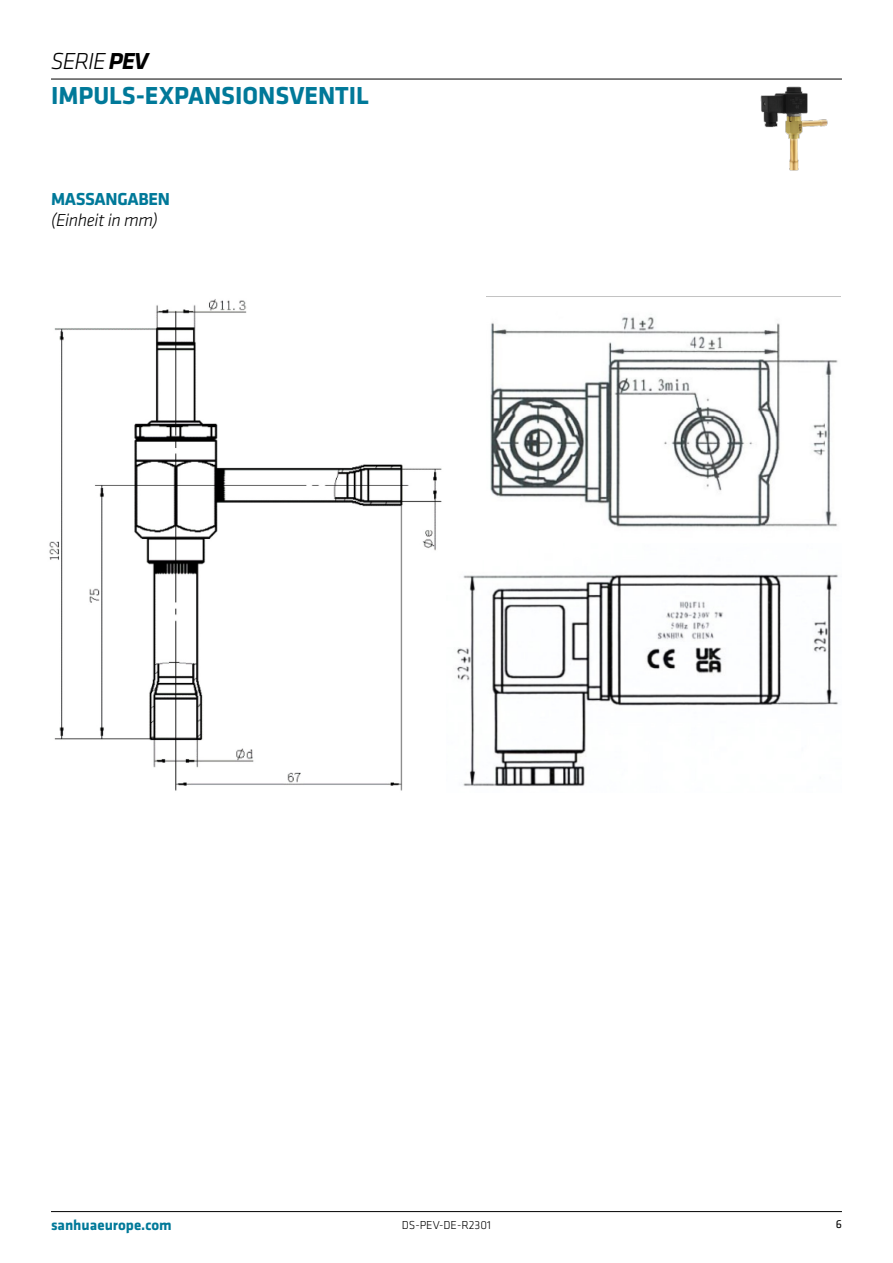
<style>
.page{position:relative;width:893px;height:1263px;background:#fff}
.page>*{position:absolute;margin:0;border:0;box-sizing:border-box;transform-origin:0 0}
.t1{font:700 25.5px "Klavika";color:#007999}
.t2{font:italic 300 24px "Klavika";letter-spacing:-.04em;color:#000}
.t3{font:italic 300 18px "Klavika";letter-spacing:-.02em;color:#000}
.t4{font:700 18px "Klavika";letter-spacing:-.02em;color:#007999}
.t5{font:700 15px "Klavika";color:#007999}
.t6{font:300 12px "Klavika";color:#000}
.t7{font:12px "Klavika";color:#000}
.s1{font-weight:700}
</style>
<div class="page">
<hr style="left:51px;top:1211px;width:791px;height:1px;background:#000">
<hr style="left:51px;top:79px;width:791px;height:1px;background:#000">
<img style="left:760px;top:86px;width:68px;height:85px">
<img style="left:49px;top:299px;width:393px;height:492px">
<img style="left:490px;top:317px;width:348px;height:210px">
<img style="left:457px;top:574px;width:382px;height:213px">
<p class="t2" style="left:51px;top:48px;width:99px">SERIE <span class="s1">PEV</span></p>
<p class="t1" style="left:51px;top:82px;width:319px">IMPULS-EXPANSIONSVENTIL</p>
<p class="t4" style="left:51px;top:189px;width:120px">MASSANGABEN</p>
<p class="t3" style="left:51px;top:210px;width:108px">(Einheit in mm)</p>
<p class="t5" style="left:51px;top:1217px;width:122px">sanhuaeurope.com</p>
<p class="t7" style="left:836px;top:1217px;width:8px">6</p>
<p class="t6" style="left:402px;top:1219px;width:91px">DS-PEV-DE-R2301</p>
</div>
